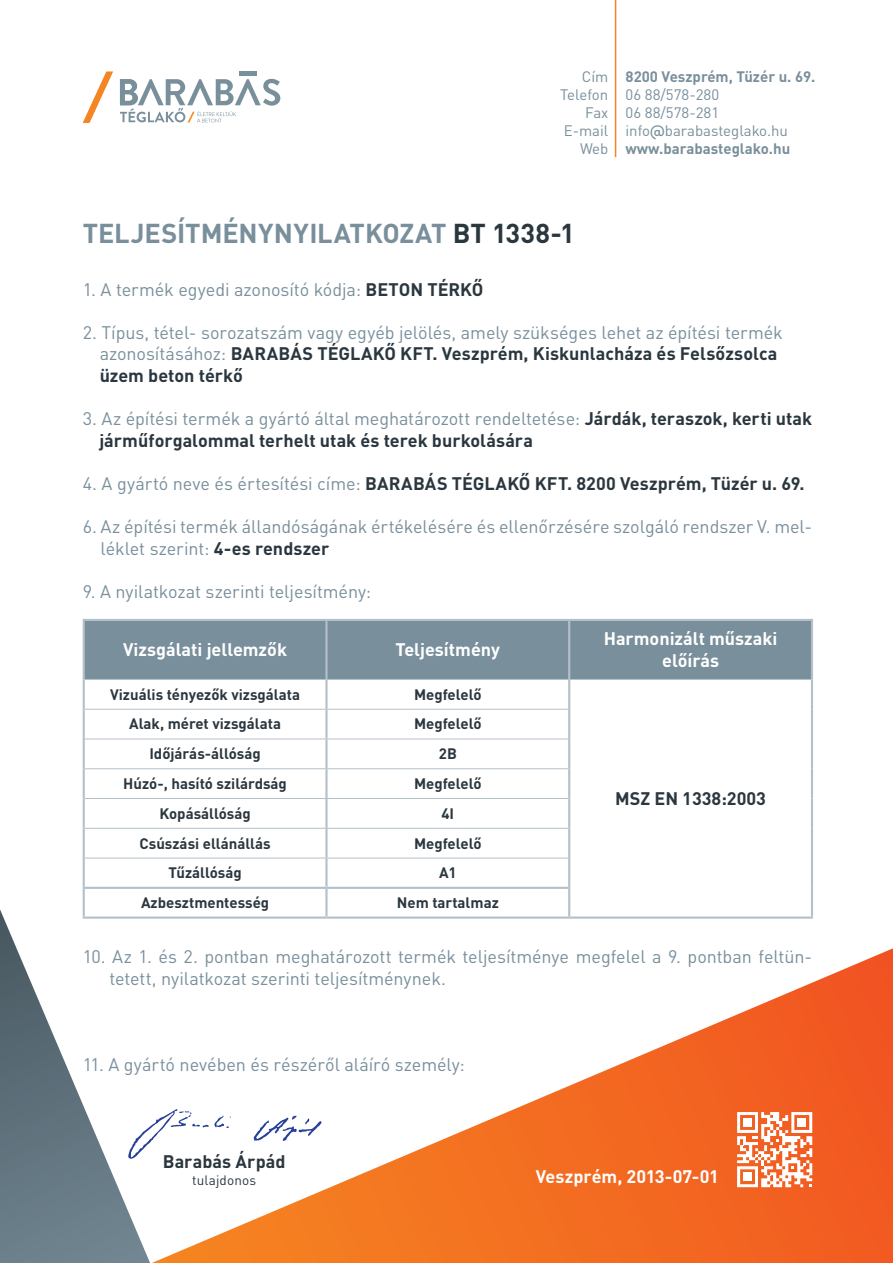
<style>
.page{position:relative;width:893px;height:1263px;background:#fff}
.page>*{position:absolute;margin:0;border:0;box-sizing:border-box;transform-origin:0 0}
.t1{font:700 27px "DIN Pro";color:#798f9c}
.t2{font:18px/21.6px "DIN Pro";letter-spacing:-.005em;color:#798f9c}
.t3{font:700 18px/21.6px "DIN Pro";color:#2b373f}
.t4{font:700 18px/21.6px "DIN Pro";color:#fff;text-align:center}
.t5{font:700 15px "DIN Pro";color:#2b373f}
.t6{font:15px "DIN Pro";color:#798f9c}
.t7{font:700 15px "DIN Pro";color:#798f9c}
.t8{font:13.5px "DIN Pro";letter-spacing:.01em;color:#2b373f}
.s1{font-family:"Brandon Grotesque";font-weight:500}
.s2{color:#2b373f}
.s3{font-weight:700;color:#2b373f}
.s4{font-weight:400;color:#798f9c}
</style>
<div class="page">
<svg style="left:152px;top:948px;width:741px;height:315px"></svg>
<svg style="left:0;top:909px;width:150px;height:354px"></svg>
<hr style="left:615px;top:0;width:1px;height:157px;background:#f58520">
<svg style="left:737px;top:1112px;width:75px;height:75px"></svg>
<div style="left:743px;top:1118px;width:9px;height:9px;background:#fff"></div>
<div style="left:743px;top:1172px;width:9px;height:9px;background:#fff"></div>
<div style="left:797px;top:1118px;width:9px;height:9px;background:#fff"></div>
<svg style="left:83px;top:71px;width:30px;height:52px"></svg>
<div style="left:239px;top:71px;width:17px;height:5px;background:#798f9c"></div>
<svg style="left:120px;top:79px;width:160px;height:44px"></svg>
<svg style="left:253px;top:1116px;width:69px;height:25px"></svg>
<svg style="left:128px;top:1109px;width:103px;height:50px"></svg>
<div style="left:85px;top:621px;width:726px;height:58px;background:#798f9c"></div>
<svg style="left:85px;top:680px;width:486px;height:236px"></svg>
<hr style="left:83px;top:619px;width:243px;height:2px;background:#b3c0c9">
<hr style="left:83px;top:621px;width:2px;height:58px;background:#b3c0c9">
<hr style="left:326px;top:619px;width:243px;height:2px;background:#b3c0c9">
<hr style="left:325px;top:621px;width:3px;height:58px;background:#b3c0c9">
<hr style="left:569px;top:619px;width:244px;height:2px;background:#b3c0c9">
<hr style="left:568px;top:621px;width:2px;height:58px;background:#b3c0c9">
<hr style="left:811px;top:621px;width:2px;height:58px;background:#b3c0c9">
<hr style="left:85px;top:679px;width:241px;height:1px;background:#b3c0c9">
<hr style="left:326px;top:679px;width:243px;height:1px;background:#b3c0c9">
<hr style="left:83px;top:679px;width:2px;height:30px;background:#b3c0c9">
<hr style="left:325px;top:680px;width:3px;height:29px;background:#b3c0c9">
<hr style="left:569px;top:679px;width:242px;height:1px;background:#b3c0c9">
<hr style="left:568px;top:680px;width:2px;height:29px;background:#b3c0c9">
<hr style="left:811px;top:679px;width:2px;height:30px;background:#b3c0c9">
<hr style="left:811px;top:709px;width:2px;height:30px;background:#b3c0c9">
<hr style="left:811px;top:739px;width:2px;height:30px;background:#b3c0c9">
<hr style="left:811px;top:769px;width:2px;height:29px;background:#b3c0c9">
<hr style="left:811px;top:798px;width:2px;height:30px;background:#b3c0c9">
<hr style="left:811px;top:828px;width:2px;height:30px;background:#b3c0c9">
<hr style="left:811px;top:858px;width:2px;height:30px;background:#b3c0c9">
<hr style="left:811px;top:888px;width:2px;height:28px;background:#b3c0c9">
<hr style="left:569px;top:916px;width:244px;height:3px;background:#b3c0c9">
<hr style="left:85px;top:709px;width:241px;height:1px;background:#b3c0c9">
<hr style="left:326px;top:709px;width:242px;height:1px;background:#b3c0c9">
<hr style="left:85px;top:739px;width:241px;height:1px;background:#b3c0c9">
<hr style="left:326px;top:739px;width:242px;height:1px;background:#b3c0c9">
<hr style="left:85px;top:768px;width:241px;height:1px;background:#b3c0c9">
<hr style="left:326px;top:768px;width:242px;height:1px;background:#b3c0c9">
<hr style="left:85px;top:798px;width:241px;height:1px;background:#b3c0c9">
<hr style="left:326px;top:798px;width:242px;height:1px;background:#b3c0c9">
<hr style="left:85px;top:828px;width:241px;height:1px;background:#b3c0c9">
<hr style="left:326px;top:828px;width:242px;height:1px;background:#b3c0c9">
<hr style="left:85px;top:858px;width:241px;height:1px;background:#b3c0c9">
<hr style="left:326px;top:858px;width:242px;height:1px;background:#b3c0c9">
<hr style="left:83px;top:709px;width:2px;height:30px;background:#b3c0c9">
<hr style="left:325px;top:710px;width:3px;height:29px;background:#b3c0c9">
<hr style="left:568px;top:709px;width:2px;height:30px;background:#b3c0c9">
<hr style="left:83px;top:739px;width:2px;height:30px;background:#b3c0c9">
<hr style="left:325px;top:739px;width:3px;height:29px;background:#b3c0c9">
<hr style="left:568px;top:739px;width:2px;height:30px;background:#b3c0c9">
<hr style="left:83px;top:769px;width:2px;height:29px;background:#b3c0c9">
<hr style="left:325px;top:769px;width:3px;height:29px;background:#b3c0c9">
<hr style="left:568px;top:769px;width:2px;height:29px;background:#b3c0c9">
<hr style="left:83px;top:798px;width:2px;height:30px;background:#b3c0c9">
<hr style="left:325px;top:799px;width:3px;height:29px;background:#b3c0c9">
<hr style="left:568px;top:798px;width:2px;height:30px;background:#b3c0c9">
<hr style="left:83px;top:828px;width:2px;height:30px;background:#b3c0c9">
<hr style="left:325px;top:829px;width:3px;height:29px;background:#b3c0c9">
<hr style="left:568px;top:828px;width:2px;height:30px;background:#b3c0c9">
<hr style="left:83px;top:858px;width:2px;height:29px;background:#b3c0c9">
<hr style="left:325px;top:858px;width:3px;height:29px;background:#b3c0c9">
<hr style="left:568px;top:858px;width:2px;height:29px;background:#b3c0c9">
<hr style="left:83px;top:887px;width:243px;height:2px;background:#b3c0c9">
<hr style="left:83px;top:889px;width:2px;height:27px;background:#b3c0c9">
<hr style="left:326px;top:887px;width:244px;height:2px;background:#b3c0c9">
<hr style="left:325px;top:889px;width:3px;height:27px;background:#b3c0c9">
<hr style="left:568px;top:889px;width:2px;height:27px;background:#b3c0c9">
<hr style="left:83px;top:916px;width:243px;height:3px;background:#b3c0c9">
<hr style="left:326px;top:916px;width:243px;height:3px;background:#b3c0c9">
<p class="t6" style="left:582px;top:65px;width:28px">Cím</p>
<p class="t6" style="left:560px;top:83px;width:50px">Telefon</p>
<p class="t6" style="left:585px;top:101px;width:25px">Fax</p>
<p class="t6" style="left:564px;top:119px;width:46px">E-mail</p>
<p class="t6" style="left:580px;top:137px;width:30px">Web</p>
<p class="t7" style="left:625px;top:64px;width:192px">8200 Veszprém, Tüzér u. 69.</p>
<p class="t6" style="left:625px;top:83px;width:95px">06 88/578-280</p>
<p class="t6" style="left:625px;top:101px;width:95px">06 88/578-281</p>
<p class="t6" style="left:625px;top:119px;width:164px">info<span class="s1">@</span>barabasteglako.hu</p>
<p class="t7" style="left:625px;top:136px;width:166px">www.barabasteglako.hu</p>
<p class="t1" style="left:83px;top:210px;width:494px">TELJESÍTMÉNYNYILATKOZAT <span class="s2">BT 1338-1</span></p>
<p class="t2" style="left:83px;top:277px;width:402px">1. A termék egyedi azonosító kódja: <span class="s3">BETON TÉRKŐ</span></p>
<p class="t2" style="left:100px;top:320px;width:685px;text-indent:-17px">2. Típus, tétel- sorozatszám vagy egyéb jelölés, amely szükséges lehet az építési termék azonosításához: <span class="s3">BARABÁS TÉGLAKŐ KFT. Veszprém, Kiskunlacháza és Felsőzsolca üzem beton térkő</span></p>
<p class="t3" style="left:99px;top:406px;width:714px;text-indent:-17px"><span class="s4">3. Az építési termék a gyártó által meghatározott rendeltetése:</span> Járdák, teraszok, kerti utak járműforgalommal terhelt utak és terek burkolására</p>
<p class="t3" style="left:83px;top:471px;width:723px"><span class="s4">4. A gyártó neve és értesítési címe:</span> BARABÁS TÉGLAKŐ KFT. 8200 Veszprém, Tüzér u. 69.</p>
<p class="t2" style="left:101px;top:514px;width:713px;text-indent:-18px">6. Az építési termék állandóságának értékelésére és ellenőrzésére szolgáló rendszer V. mel&shy;léklet szerint: <span class="s3">4-es rendszer</span></p>
<p class="t2" style="left:83px;top:579px;width:290px">9. A nyilatkozat szerinti teljesítmény:</p>
<p class="t4" style="left:123px;top:637px;width:165px">Vizsgálati jellemzők</p>
<p class="t4" style="left:396px;top:637px;width:106px">Teljesítmény</p>
<p class="t4" style="left:604px;top:626px;width:175px">Harmonizált műszaki előírás</p>
<p class="t5" style="left:110px;top:682px;width:191px">Vizuális tényezők vizsgálata</p>
<p class="t5" style="left:414px;top:682px;width:69px">Megfelelő</p>
<p class="t5" style="left:129px;top:711px;width:153px">Alak, méret vizsgálata</p>
<p class="t5" style="left:414px;top:711px;width:69px">Megfelelő</p>
<p class="t5" style="left:149px;top:741px;width:113px">Időjárás-állóság</p>
<p class="t5" style="left:439px;top:741px;width:20px">2B</p>
<p class="t5" style="left:123px;top:771px;width:165px">Húzó-, hasító szilárdság</p>
<p class="t5" style="left:414px;top:771px;width:69px">Megfelelő</p>
<p class="t5" style="left:159px;top:801px;width:93px">Kopásállóság</p>
<p class="t5" style="left:441px;top:801px;width:14px">4I</p>
<p class="t5" style="left:140px;top:830px;width:133px">Csúszási ellánállás</p>
<p class="t5" style="left:414px;top:830px;width:69px">Megfelelő</p>
<p class="t5" style="left:168px;top:860px;width:75px">Tűzállóság</p>
<p class="t5" style="left:439px;top:860px;width:19px">A1</p>
<p class="t5" style="left:141px;top:890px;width:130px">Azbesztmentesség</p>
<p class="t5" style="left:397px;top:890px;width:103px">Nem tartalmaz</p>
<p class="t2" style="left:110px;top:944px;width:704px;text-indent:-27px">10. Az 1. és 2. pontban meghatározott termék teljesítménye megfelel a 9. pontban feltün&shy;tetett, nyilatkozat szerinti teljesítménynek.</p>
<p class="t3" style="left:615px;top:785px;width:152px">MSZ EN 1338:2003</p>
<p class="t2" style="left:83px;top:1052px;width:384px">11. A gyártó nevében és részéről aláíró személy:</p>
<p class="t3" style="left:163px;top:1149px;width:124px">Barabás Árpád</p>
<p class="t8" style="left:192px;top:1169px;width:66px">tulajdonos</p>
<p class="t4" style="left:536px;top:1164px;width:185px">Veszprém, 2013-07-01</p>
</div>
